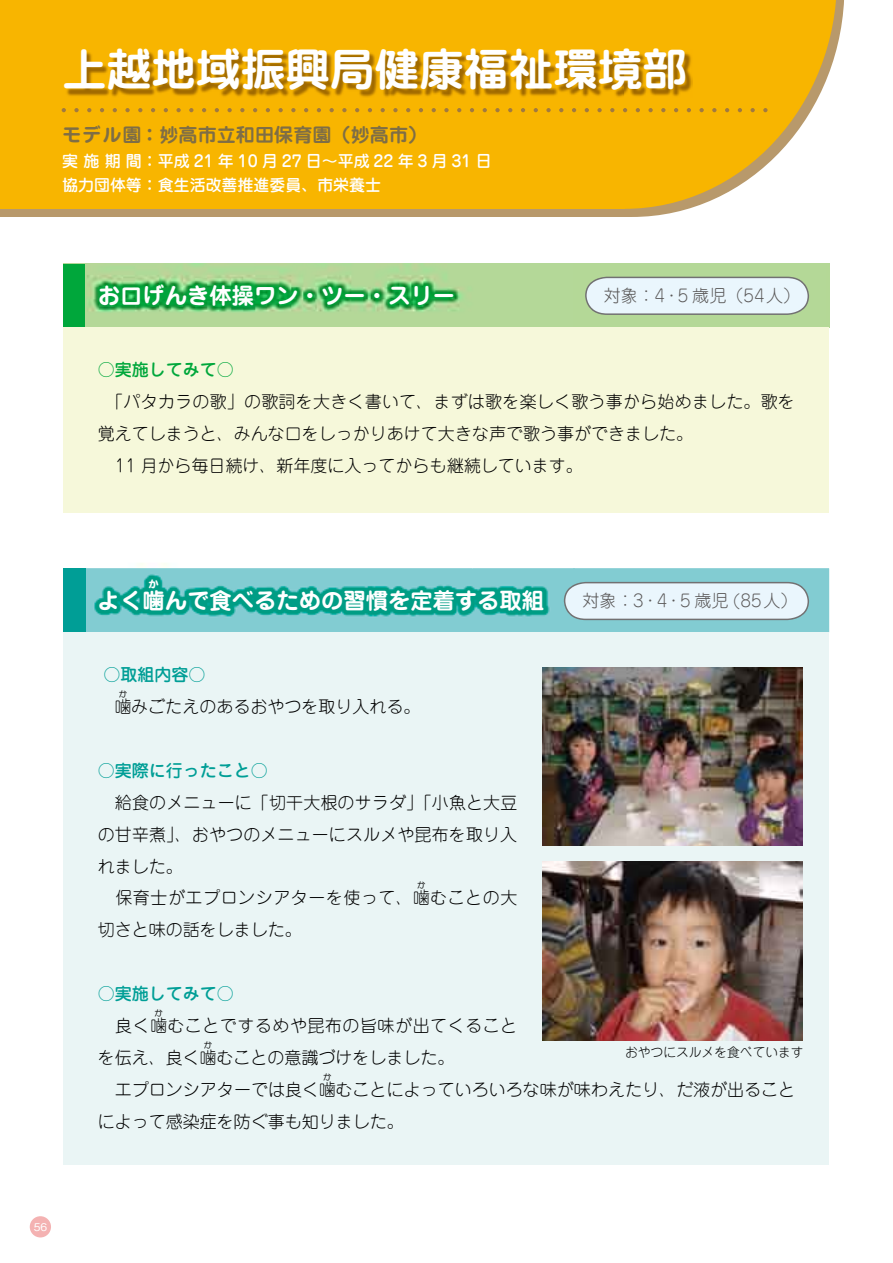
<style>
.page{position:relative;width:893px;height:1263px;background:#fff}
.page>*{position:absolute;margin:0;border:0;box-sizing:border-box;transform-origin:0 0}
.t1{font:700 44.7px "Jun 501 Pro";color:#fff}
.t2{font:700 22.35px "Jun 501 Pro";color:#fff}
.t3{font:700 19.2px "Jun 501 Pro";color:#7f6e45}
.t4{font:300 16.95px/32px "Jun 101 Pro";color:#000}
.t5{font:300 16.95px "Jun 101 Pro";color:#595757}
.t6{font:500 16.95px "Jun 34 Pro";color:#009e96}
.t7{font:300 16.95px "Jun 101 Pro";letter-spacing:.03em;color:#000}
.t8{font:500 16.95px "Jun 34 Pro";color:#00a73b}
.t9{font:500 15.9px/23.4px "Jun 34 Pro";color:#fff}
.t10{font:300 12.75px "Jun 101 Pro";color:#000}
.t11{font:11.1px "DF Maru Gothic Std W9";color:#fff}
.t12{font:500 10.65px "Gothic BBB Pro";color:#fff}
.t13{font:8.55px "DF Maru Gothic Std W5";color:#000}
</style>
<div class="page">
<div style="left:30px;top:1216px;width:21px;height:21px;background:#f4b2b2;border-radius:50%"></div>
<div style="left:0;top:0;width:632px;height:217px;background:#b8996b"></div>
<svg style="left:632px;top:0;width:212px;height:217px"></svg>
<div style="left:0;top:0;width:624px;height:209px;background:#f8b500"></div>
<svg style="left:62px;top:0;width:775px;height:209px"></svg>
<img style="left:65px;top:49px;width:628px;height:49px">
<img style="left:85px;top:568px;width:744px;height:64px">
<img style="left:64px;top:568px;width:21px;height:64px">
<img style="left:85px;top:264px;width:744px;height:63px">
<div style="left:64px;top:264px;width:21px;height:63px;background:#00a73b"></div>
<div style="left:64px;top:632px;width:765px;height:533px;background:#eaf5f5"></div>
<div style="left:64px;top:327px;width:765px;height:186px;background:#f6f8da"></div>
<svg style="left:585px;top:277px;width:224px;height:38px;background:#deeaee"></svg>
<svg style="left:564px;top:582px;width:245px;height:38px;background:#dceaf0"></svg>
<img style="left:543px;top:668px;width:259px;height:178px">
<img style="left:543px;top:862px;width:259px;height:178px">
<h1 class="t1" style="left:62px;top:34px;width:627px">上越地域振興局健康福祉環境部</h1>
<h1 class="t1" style="left:64px;top:34px;width:91px">村上</h1>
<h1 class="t1" style="left:555px;top:34px;width:46px">部</h1>
<p class="t3" style="left:62px;top:120px;width:367px">モデル園：妙高市立和田保育園（妙高市）</p>
<p class="t9" style="left:62px;top:148px;width:431px">実 施 期 間：平成21年10月27日～平成22年3月31日協力団体等：食生活改善推進委員、市栄養士</p>
<h2 class="t2" style="left:98px;top:278px;width:359px">お口げんき体操ワン・ツー・スリー</h2>
<p class="t5" style="left:604px;top:282px;width:198px">対象：4・5 歳児（54人）</p>
<p class="t8" style="left:98px;top:356px;width:138px">○実施してみて○</p>
<p class="t4" style="left:98px;top:384px;width:699px">　「パタカラの歌」の歌詞を大きく書いて、まずは歌を楽しく歌う事から始めました。歌を覚えてしまうと、みんな口をしっかりあけて大きな声で歌う事ができました。<br>　11 月から毎日続け、新年度に入ってからも継続しています。</p>
<p class="t12" style="left:34px;top:1218px;width:15px">56</p>
<p class="t11" style="left:148px;top:578px;width:13px">か</p>
<h2 class="t2" style="left:98px;top:583px;width:448px">よく噛んで食べるための習慣を定着する取組</h2>
<p class="t6" style="left:103px;top:661px;width:104px">○取組内容○</p>
<p class="t4" style="left:115px;top:689px;width:307px">噛みごたえのあるおやつを取り入れる。</p>
<p class="t13" style="left:119px;top:689px;width:10px">か</p>
<p class="t6" style="left:98px;top:757px;width:172px">○実際に行ったこと○</p>
<p class="t4" style="left:98px;top:784px;width:421px">　給食のメニューに「切干大根のサラダ」「小魚と大豆の甘辛煮」、おやつのメニューにスルメや昆布を取り入れました。<br>　保育士がエプロンシアターを使って、噛むことの大</p>
<p class="t13" style="left:417px;top:880px;width:10px">か</p>
<p class="t4" style="left:98px;top:912px;width:206px">切さと味の話をしました。</p>
<p class="t5" style="left:583px;top:588px;width:216px">対象：3・4・5 歳児 (85人）</p>
<p class="t6" style="left:98px;top:980px;width:138px">○実施してみて○</p>
<p class="t7" style="left:98px;top:1012px;width:421px">　良く噛むことでするめや昆布の旨味が出てくること</p>
<p class="t13" style="left:154px;top:1008px;width:10px">か</p>
<p class="t4" style="left:98px;top:1039px;width:358px">を伝え、良く噛むことの意識づけをしました。</p>
<p class="t13" style="left:204px;top:1040px;width:10px">か</p>
<p class="t4" style="left:98px;top:1071px;width:699px">　エプロンシアターでは良く噛むことによっていろいろな味が味わえたり、だ液が出ること</p>
<p class="t10" style="left:625px;top:1042px;width:180px">おやつにスルメを食べています</p>
<p class="t13" style="left:323px;top:1072px;width:10px">か</p>
<p class="t4" style="left:98px;top:1103px;width:308px">によって感染症を防ぐ事も知りました。</p>
</div>
